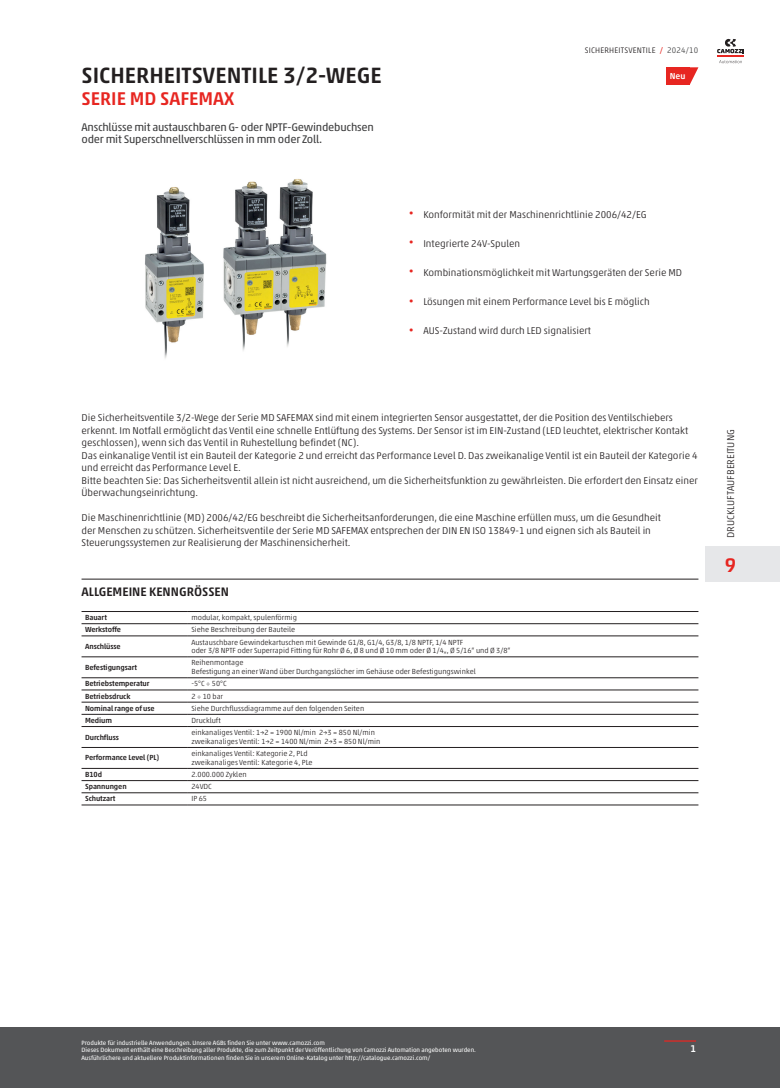
<style>
.page{position:relative;width:780px;height:1088px;background:#fff}
.page>*{position:absolute;margin:0;border:0;box-sizing:border-box;transform-origin:0 0}
.TITOLO_Home{font:500 22.5px "Akko W1 G";color:#231f20}
.Num_catalogo_no_lingua{font:500 20px "Akko W1 G";color:#e72621}
.SOTTOTITOLO_Home{font:500 18.75px "Akko W1 G";color:#e72621}
.Titolo_SEZIONE{font:500 12.5px "Akko W1 G";color:#231f20}
.INTRO_Home{font:11.25px/12.5px "Akko W1 G";letter-spacing:-.02em;color:#3e3e3f}
.Descrizione_prodotto{font:300 10px/12.5px "Akko W1 G";color:#231f20}
.NOME_CATALOGO{font:300 10px "Akko W1 G";color:#231f20}
.t1{font:500 10px "Akko W1 G";color:#fff}
.scritta_NEW_no_lingua{font:500 8.75px "Akko W1 G";color:#fff}
.Edizione_catalogo{font:300 8.12px "Akko W1 G";letter-spacing:.025em;color:#231f20}
.Testi_tabella_general_data{font:300 7.5px/8.8px "Akko W1 G";color:#231f20}
.Titoli_tabella_general_data{font:500 7.5px "Akko W1 G";letter-spacing:-.01em;color:#231f20}
.footNotes{font:6.25px/7.5px "Akko W1 G";color:#fff}
.s1{font-weight:400;color:#e72621}
.s2{color:#3e3e3f}
.s3{font-weight:400;font-size:8.75px;color:#e72621}
</style>
<div class="page">
<hr style="left:81px;top:579px;width:617px;height:1px;background:#231f20">
<svg style="left:81px;top:624px;width:617px;height:181px"></svg>
<hr style="left:188px;top:611px;width:510px;height:1px;background:#231f20">
<hr style="left:188px;top:623px;width:510px;height:1px;background:#231f20">
<hr style="left:188px;top:636px;width:510px;height:1px;background:#231f20">
<hr style="left:188px;top:657px;width:510px;height:1px;background:#231f20">
<hr style="left:188px;top:677px;width:510px;height:1px;background:#231f20">
<hr style="left:188px;top:690px;width:510px;height:1px;background:#231f20">
<hr style="left:188px;top:702px;width:510px;height:1px;background:#231f20">
<hr style="left:188px;top:714px;width:510px;height:1px;background:#231f20">
<hr style="left:188px;top:726px;width:510px;height:1px;background:#231f20">
<hr style="left:188px;top:747px;width:510px;height:1px;background:#231f20">
<hr style="left:188px;top:768px;width:510px;height:1px;background:#231f20">
<hr style="left:188px;top:780px;width:510px;height:1px;background:#231f20">
<hr style="left:188px;top:792px;width:510px;height:1px;background:#231f20">
<hr style="left:188px;top:805px;width:510px;height:1px;background:#231f20">
<hr style="left:81px;top:611px;width:107px;height:1px;background:#231f20">
<hr style="left:81px;top:623px;width:107px;height:1px;background:#231f20">
<hr style="left:81px;top:636px;width:107px;height:1px;background:#231f20">
<hr style="left:81px;top:657px;width:107px;height:1px;background:#231f20">
<hr style="left:81px;top:677px;width:107px;height:1px;background:#231f20">
<hr style="left:81px;top:690px;width:107px;height:1px;background:#231f20">
<hr style="left:81px;top:702px;width:107px;height:1px;background:#231f20">
<hr style="left:81px;top:714px;width:107px;height:1px;background:#231f20">
<hr style="left:81px;top:726px;width:107px;height:1px;background:#231f20">
<hr style="left:81px;top:747px;width:107px;height:1px;background:#231f20">
<hr style="left:81px;top:768px;width:107px;height:1px;background:#231f20">
<hr style="left:81px;top:780px;width:107px;height:1px;background:#231f20">
<hr style="left:81px;top:792px;width:107px;height:1px;background:#231f20">
<hr style="left:81px;top:805px;width:107px;height:1px;background:#231f20">
<img style="left:145px;top:179px;width:182px;height:180px">
<svg style="left:689px;top:67px;width:9px;height:18px"></svg>
<div style="left:666px;top:67px;width:23px;height:18px;background:#e72621"></div>
<div style="left:0;top:1027px;width:18px;height:61px;background:#545557"></div>
<div style="left:18px;top:1027px;width:762px;height:61px;background:#545557"></div>
<hr style="left:664px;top:1040px;width:32px;height:1px;background:#e72621">
<svg style="left:717px;top:39px;width:26px;height:24px"></svg>
<div style="left:705px;top:547px;width:50px;height:35px;background:#e6e7e9"></div>
<div style="left:755px;top:547px;width:25px;height:35px;background:#e6e7e9"></div>
<p class="TITOLO_Home" style="left:81px;top:58px;width:301px">SICHERHEITSVENTILE 3/2-WEGE</p>
<p class="SOTTOTITOLO_Home" style="left:81px;top:85px;width:154px">SERIE MD SAFEMAX</p>
<p class="INTRO_Home" style="left:81px;top:120px;width:294px">Anschlüsse mit austauschbaren G- oder NPTF-Gewindebuchsen oder mit Superschnellverschlüssen in mm oder Zoll.</p>
<p class="Edizione_catalogo" style="left:584px;top:45px;width:115px">SICHERHEITSVENTILE <span class="s1">/</span> <span class="s2">2024/10</span></p>
<p class="scritta_NEW_no_lingua" style="left:669px;top:70px;width:17px">Neu</p>
<p class="Descrizione_prodotto" style="left:409px;top:207px;width:239px"><span class="s3">•</span> Konformität mit der Maschinenrichtlinie 2006/42/EG</p>
<p class="Descrizione_prodotto" style="left:409px;top:236px;width:112px"><span class="s3">•</span> Integrierte 24V-Spulen</p>
<p class="Descrizione_prodotto" style="left:409px;top:265px;width:274px"><span class="s3">•</span> Kombinationsmöglichkeit mit Wartungsgeräten der Serie MD</p>
<p class="Descrizione_prodotto" style="left:409px;top:294px;width:242px"><span class="s3">•</span> Lösungen mit einem Performance Level bis E möglich</p>
<p class="Descrizione_prodotto" style="left:409px;top:323px;width:183px"><span class="s3">•</span> AUS-Zustand wird durch LED signalisiert</p>
<p class="Descrizione_prodotto" style="left:81px;top:411px;width:617px">Die Sicherheitsventile 3/2-Wege der Serie MD SAFEMAX sind mit einem integrierten Sensor ausgestattet, der die Position des Ventilschiebers erkennt. Im Notfall ermöglicht das Ventil eine schnelle Entlüftung des Systems. Der Sensor ist im EIN-Zustand (LED leuchtet, elektrischer Kontakt geschlossen), wenn sich das Ventil in Ruhestellung befindet (NC).<br>Das einkanalige Ventil ist ein Bauteil der Kategorie 2 und erreicht das Performance Level D. Das zweikanalige Ventil ist ein Bauteil der Kategorie 4 und erreicht das Performance Level E.<br>Bitte beachten Sie: Das Sicherheitsventil allein ist nicht ausreichend, um die Sicherheitsfunktion zu gewährleisten. Die erfordert den Einsatz einer Überwachungseinrichtung.</p>
<p class="Descrizione_prodotto" style="left:81px;top:511px;width:581px">Die Maschinenrichtlinie (MD) 2006/42/EG beschreibt die Sicherheitsanforderungen, die eine Maschine erfüllen muss, um die Gesundheit der Menschen zu schützen. Sicherheitsventile der Serie MD SAFEMAX entsprechen der DIN EN ISO 13849-1 und eignen sich als Bauteil in<br>Steuerungssystemen zur Realisierung der Maschinensicherheit.</p>
<p class="Titolo_SEZIONE" style="left:81px;top:583px;width:149px">ALLGEMEINE KENNGRÖSSEN</p>
<p class="Titoli_tabella_general_data" style="left:85px;top:612px;width:23px">Bauart</p>
<p class="Testi_tabella_general_data" style="left:191px;top:613px;width:107px">modular, kompakt, spulenförmig</p>
<p class="Titoli_tabella_general_data" style="left:85px;top:624px;width:38px">Werkstoffe</p>
<p class="Testi_tabella_general_data" style="left:191px;top:625px;width:105px">Siehe Beschreibung der Bauteile</p>
<p class="Titoli_tabella_general_data" style="left:85px;top:641px;width:37px">Anschlüsse</p>
<p class="Testi_tabella_general_data" style="left:191px;top:637px;width:320px">Austauschbare Gewindekartuschen mit Gewinde G1/8, G1/4, G3/8, 1/8 NPTF, 1/4 NPTF<br>oder 3/8 NPTF oder Superrapid Fitting für Rohr Ø 6, Ø 8 und Ø 10 mm oder Ø 1/4„, Ø 5/16“ und Ø 3/8“</p>
<p class="Titoli_tabella_general_data" style="left:85px;top:662px;width:54px">Befestigungsart</p>
<p class="Testi_tabella_general_data" style="left:191px;top:658px;width:286px">Reihenmontage<br>Befestigung an einer Wand über Durchgangslöcher im Gehäuse oder Befestigungswinkel</p>
<p class="Titoli_tabella_general_data" style="left:85px;top:678px;width:66px">Betriebstemperatur</p>
<p class="Testi_tabella_general_data" style="left:191px;top:679px;width:37px">-5°C ÷ 50°C</p>
<p class="Titoli_tabella_general_data" style="left:85px;top:690px;width:47px">Betriebsdruck</p>
<p class="Testi_tabella_general_data" style="left:191px;top:691px;width:33px">2 ÷ 10 bar</p>
<p class="Titoli_tabella_general_data" style="left:85px;top:703px;width:71px">Nominal range of use</p>
<p class="Testi_tabella_general_data" style="left:191px;top:703px;width:174px">Siehe Durchflussdiagramme auf den folgenden Seiten</p>
<p class="Titoli_tabella_general_data" style="left:85px;top:715px;width:29px">Medium</p>
<p class="Testi_tabella_general_data" style="left:191px;top:715px;width:31px">Druckluft</p>
<p class="Titoli_tabella_general_data" style="left:85px;top:731px;width:35px">Durchfluss</p>
<p class="Testi_tabella_general_data" style="left:191px;top:728px;width:190px">einkanaliges Ventil: 1→2 = 1900 Nl/min 2→3 = 850 Nl/min zweikanaliges Ventil: 1→2 = 1400 Nl/min 2→3 = 850 Nl/min</p>
<p class="Titoli_tabella_general_data" style="left:85px;top:752px;width:76px">Performance Level (PL)</p>
<p class="Testi_tabella_general_data" style="left:191px;top:749px;width:123px">einkanaliges Ventil: Kategorie 2, PLd zweikanaliges Ventil: Kategorie 4, PLe</p>
<p class="Titoli_tabella_general_data" style="left:85px;top:769px;width:19px">B10d</p>
<p class="Testi_tabella_general_data" style="left:191px;top:769px;width:57px">2.000.000 Zyklen</p>
<p class="Titoli_tabella_general_data" style="left:85px;top:781px;width:43px">Spannungen</p>
<p class="Testi_tabella_general_data" style="left:191px;top:782px;width:22px">24VDC</p>
<p class="Titoli_tabella_general_data" style="left:85px;top:793px;width:32px">Schutzart</p>
<p class="Testi_tabella_general_data" style="left:191px;top:794px;width:17px">IP 65</p>
<p class="NOME_CATALOGO" style="left:723px;top:538px;width:110px;rotate:-90deg">DRUCKLUFTAUFBEREITUNG</p>
<p class="Num_catalogo_no_lingua" style="left:724px;top:550px;width:13px">9</p>
<p class="footNotes" style="left:81px;top:1038px;width:396px">Produkte für industrielle Anwendungen. Unsere AGBs finden Sie unter www.camozzi.com<br>Dieses Dokument enthält eine Beschreibung aller Produkte, die zum Zeitpunkt der Veröffentlichung von Camozzi Automation angeboten wurden.<br>Ausführlichere und aktuellere Produktinformationen finden Sie in unserem Online-Katalog unter http://catalogue.camozzi.com/</p>
<p class="t1" style="left:690px;top:1041px;width:7px">1</p>
</div>
